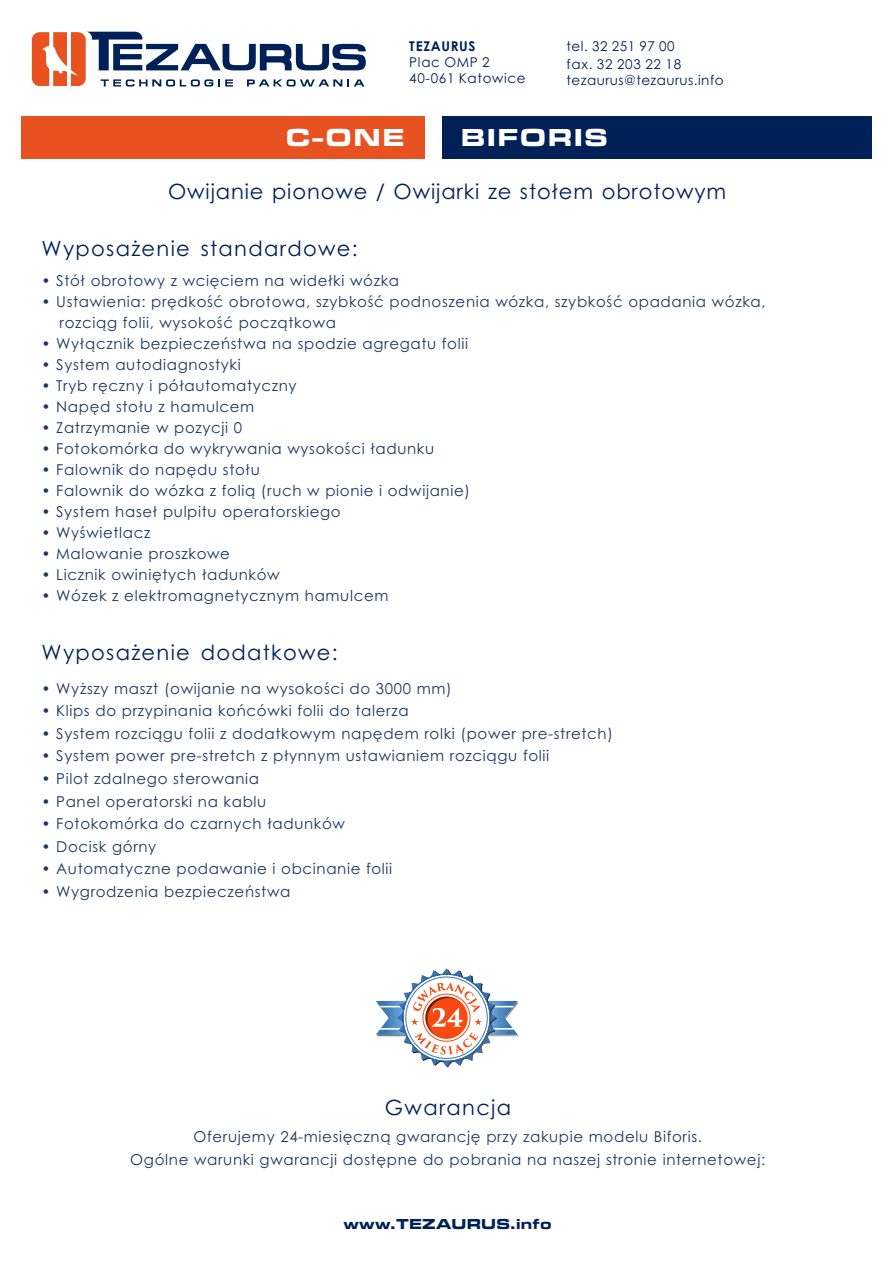
<style>
.page{position:relative;width:893px;height:1263px;background:#fff}
.page>*{position:absolute;margin:0;border:0;box-sizing:border-box;transform-origin:0 0}
.t1{font:700 expanded 25.5px "Microgramma DOT";letter-spacing:.115em;color:#fff}
.t2{font:21px "Century Gothic";letter-spacing:.06em;color:#002157}
.t3{font:15px/21px "Century Gothic";letter-spacing:.045em;color:#1c3863}
.t4{font:700 expanded 15px "Microgramma DOT";letter-spacing:.06em;color:#002157}
.t5{font:13.5px/16px "Century Gothic";letter-spacing:.035em;color:#002157}
.t6{font:700 13.5px "Century Gothic";letter-spacing:.05em;color:#002157}
</style>
<div class="page">
<div style="left:28px;top:29px;width:61px;height:60px;background:linear-gradient(to right,#fff,#fff);border:1px solid #fff;border-radius:9px"></div>
<svg style="left:32px;top:32px;width:334px;height:55px"></svg>
<div style="left:442px;top:116px;width:430px;height:42px;background:#002157"></div>
<div style="left:21px;top:116px;width:404px;height:42px;background:#e85221"></div>
<svg style="left:376px;top:968px;width:143px;height:100px"></svg>
<p class="t6" style="left:409px;top:41px;width:68px">TEZAURUS</p>
<p class="t5" style="left:409px;top:55px;width:118px">Plac OMP 2<br>40-061 Katowice</p>
<p class="t5" style="left:567px;top:39px;width:116px;line-height:17.5px">tel. 32 251 97 00 fax. 32 203 22 18</p>
<p class="t5" style="left:567px;top:73px;width:158px">tezaurus@tezaurus.info</p>
<h1 class="t1" style="left:287px;top:129px;width:119px">C-ONE</h1>
<h1 class="t1" style="left:461px;top:129px;width:147px">BIFORIS</h1>
<h2 class="t2" style="left:168px;top:183px;width:560px">Owijanie pionowe / Owijarki ze stołem obrotowym</h2>
<h2 class="t2" style="left:42px;top:240px;width:318px">Wyposażenie standardowe:</h2>
<p class="t3" style="left:42px;top:271px;width:359px">• Stół obrotowy z wcięciem na widełki wózka</p>
<p class="t3" style="left:60px;top:292px;width:707px;text-indent:-18px">• Ustawienia: prędkość obrotowa, szybkość podnoszenia wózka, szybkość opadania wózka, rozciąg folii, wysokość początkowa</p>
<p class="t3" style="left:42px;top:334px;width:428px">• Wyłącznik bezpieczeństwa na spodzie agregatu folii</p>
<p class="t3" style="left:41px;top:356px;width:201px">• System autodiagnostyki</p>
<p class="t3" style="left:41px;top:377px;width:257px">• Tryb ręczny i półautomatyczny</p>
<p class="t3" style="left:41px;top:398px;width:214px">• Napęd stołu z hamulcem</p>
<p class="t3" style="left:41px;top:419px;width:202px">• Zatrzymanie w pozycji 0</p>
<p class="t3" style="left:41px;top:440px;width:394px">• Fotokomórka do wykrywania wysokości ładunku</p>
<p class="t3" style="left:41px;top:461px;width:220px">• Falownik do napędu stołu</p>
<p class="t3" style="left:41px;top:482px;width:430px">• Falownik do wózka z folią (ruch w pionie i odwijanie)</p>
<p class="t3" style="left:41px;top:503px;width:301px">• System haseł pulpitu operatorskiego</p>
<p class="t3" style="left:41px;top:524px;width:111px">• Wyświetlacz</p>
<p class="t3" style="left:41px;top:545px;width:190px">• Malowanie proszkowe</p>
<p class="t3" style="left:41px;top:566px;width:240px">• Licznik owiniętych ładunków</p>
<p class="t3" style="left:41px;top:587px;width:349px">• Wózek z elektromagnetycznym hamulcem</p>
<h2 class="t2" style="left:42px;top:644px;width:298px">Wyposażenie dodatkowe:</h2>
<p class="t3" style="left:42px;top:679px;width:412px">• Wyższy maszt (owijanie na wysokości do 3000 mm)</p>
<p class="t3" style="left:42px;top:702px;width:369px">• Klips do przypinania końcówki folii do talerza</p>
<p class="t3" style="left:42px;top:724px;width:573px">• System rozciągu folii z dodatkowym napędem rolki (power pre-stretch)</p>
<p class="t3" style="left:42px;top:747px;width:509px">• System power pre-stretch z płynnym ustawianiem rozciągu folii</p>
<p class="t3" style="left:41px;top:769px;width:219px">• Pilot zdalnego sterowania</p>
<p class="t3" style="left:41px;top:792px;width:226px">• Panel operatorski na kablu</p>
<p class="t3" style="left:41px;top:815px;width:305px">• Fotokomórka do czarnych ładunków</p>
<p class="t3" style="left:41px;top:837px;width:116px">• Docisk górny</p>
<p class="t3" style="left:41px;top:860px;width:352px">• Automatyczne podawanie i obcinanie folii</p>
<p class="t3" style="left:41px;top:882px;width:250px">• Wygrodzenia bezpieczeństwa</p>
<h2 class="t2" style="left:385px;top:1099px;width:128px">Gwarancja</h2>
<p class="t3" style="left:130px;top:1127px;width:636px;line-height:22.5px;text-align:center">Oferujemy 24-miesięczną gwarancję przy zakupie modelu Biforis.<br>Ogólne warunki gwarancji dostępne do pobrania na naszej stronie internetowej:</p>
<p class="t4" style="left:344px;top:1219px;width:209px">www.TEZAURUS.info</p>
</div>
